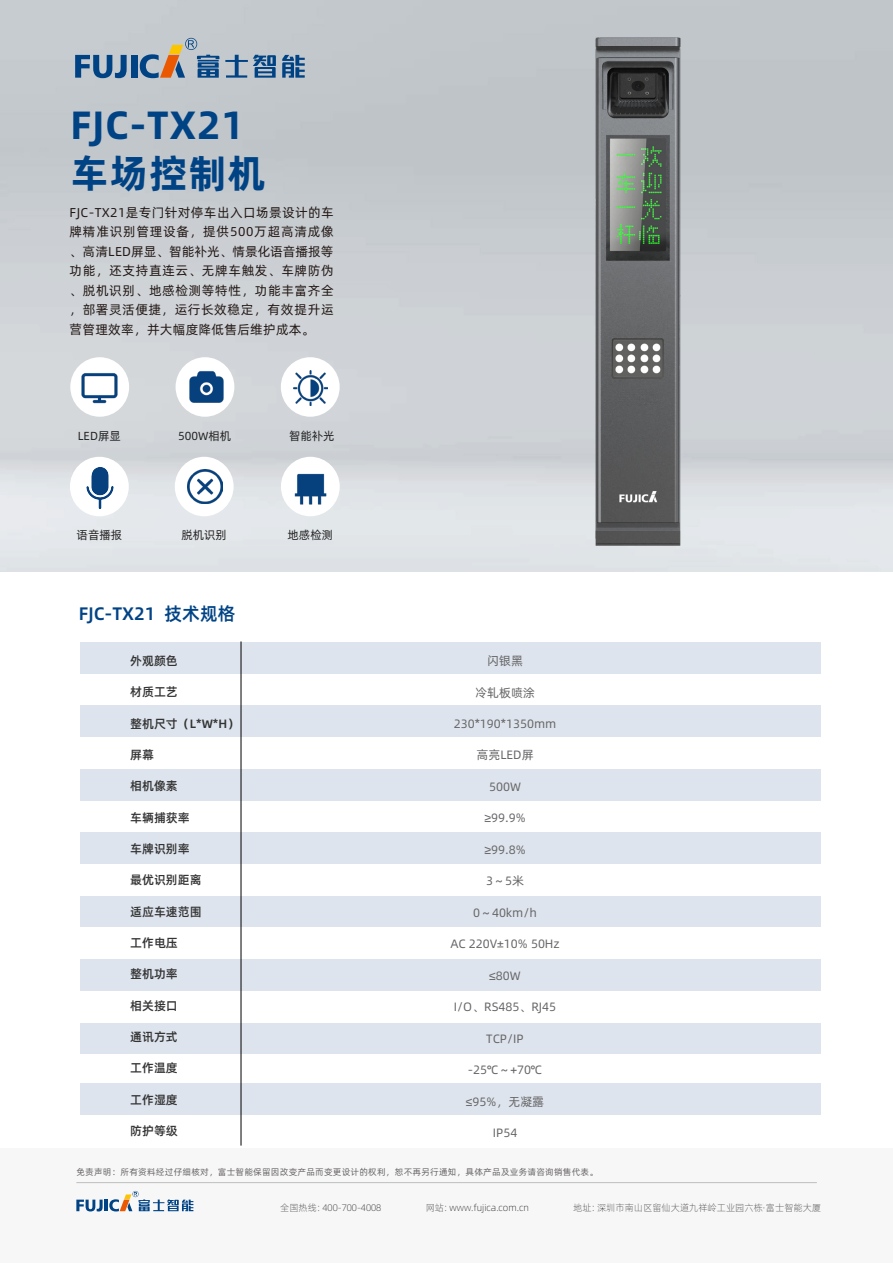
<style>
.page{position:relative;width:893px;height:1263px;background:#fff}
.page>*{position:absolute;margin:0;border:0;box-sizing:border-box;transform-origin:0 0}
.t1{font:39.45px/48px "Alibaba Pu Hui Ti B";letter-spacing:.02em;color:#004385}
.t2{font:18.15px "Alibaba Pu Hui Ti M";color:#004385}
.t3{font:12.9px/19.5px "Alibaba Pu Hui Ti R";letter-spacing:.04em;color:#231815;text-align:justify}
.t4{font:12.15px "Alibaba Pu Hui Ti R";color:#666}
.t5{font:12.15px "Alibaba Pu Hui Ti M";color:#333}
.t6{font:11.7px "Alibaba Pu Hui Ti R";color:#232323}
.t7{font:9.45px "Alibaba Pu Hui Ti L";color:#3e3a39}
.t8{font:9.45px "Alibaba Pu Hui Ti L";color:#302c2a}
.t9{font:8.85px "Alibaba Pu Hui Ti R";letter-spacing:.025em;color:#312c2c}
.s1{color:#3e3a39}
</style>
<div class="page">
<img style="left:0;top:0;width:893px;height:571px">
<div style="left:0;top:1149px;width:893px;height:114px;background:#f7f7f7"></div>
<hr style="left:76px;top:1182px;width:741px;height:1px;background:#bebfbf">
<svg style="left:76px;top:1191px;width:117px;height:20px"></svg>
<svg style="left:75px;top:55px;width:52px;height:23px"></svg>
<div style="left:131px;top:55px;width:6px;height:23px;background:#004385"></div>
<svg style="left:225px;top:55px;width:36px;height:23px"></svg>
<svg style="left:140px;top:38px;width:79px;height:40px"></svg>
<div style="left:176px;top:357px;width:58px;height:60px;background:#fff;border-radius:50%"></div>
<div style="left:70px;top:457px;width:59px;height:59px;background:#fff;border-radius:50%"></div>
<div style="left:70px;top:357px;width:59px;height:60px;background:#fff;border-radius:50%"></div>
<div style="left:175px;top:457px;width:59px;height:59px;background:#fff;border-radius:50%"></div>
<img style="left:189px;top:371px;width:35px;height:32px">
<img style="left:78px;top:366px;width:44px;height:44px">
<img style="left:75px;top:464px;width:49px;height:49px">
<img style="left:188px;top:469px;width:34px;height:35px">
<img style="left:261px;top:26px;width:632px;height:531px">
<div style="left:80px;top:1083px;width:741px;height:32px;background:#dee4ee"></div>
<div style="left:80px;top:1022px;width:741px;height:32px;background:#dee4ee"></div>
<div style="left:80px;top:959px;width:741px;height:32px;background:#dee4ee"></div>
<div style="left:80px;top:895px;width:741px;height:32px;background:#dee4ee"></div>
<div style="left:80px;top:832px;width:741px;height:32px;background:#dee4ee"></div>
<div style="left:80px;top:769px;width:741px;height:31px;background:#dee4ee"></div>
<div style="left:80px;top:705px;width:741px;height:32px;background:#dee4ee"></div>
<div style="left:80px;top:642px;width:741px;height:31px;background:#dee4ee"></div>
<hr style="left:241px;top:642px;width:1px;height:503px;background:#000">
<h1 class="t1" style="left:71px;top:99px;width:197px">FJC-TX21车场控制机</h1>
<p class="t3" style="left:70px;top:202px;width:266px">FJC-TX21是专门针对停车出入口场景设计的车牌精准识别管理设备，提供500万超高清成像、高清LED屏显、智能补光、情景化语音播报等功能，还支持直连云、无牌车触发、车牌防伪、脱机识别、地感检测等特性，功能丰富齐全，部署灵活便捷，运行长效稳定，有效提升运营管理效率，并大幅度降低售后维护成本。</p>
<p class="t6" style="left:78px;top:427px;width:45px">LED屏显</p>
<p class="t6" style="left:77px;top:526px;width:47px">语音播报</p>
<p class="t6" style="left:178px;top:427px;width:55px">500W相机</p>
<p class="t6" style="left:289px;top:427px;width:47px">智能补光</p>
<p class="t6" style="left:181px;top:526px;width:47px">脱机识别</p>
<p class="t6" style="left:288px;top:526px;width:47px">地感检测</p>
<h2 class="t2" style="left:79px;top:599px;width:158px">FJC-TX21 技术规格</h2>
<p class="t5" style="left:130px;top:651px;width:49px">外观颜色</p>
<p class="t5" style="left:130px;top:683px;width:49px">材质工艺</p>
<p class="t5" style="left:130px;top:714px;width:111px">整机尺寸（L*W*H）</p>
<p class="t5" style="left:130px;top:745px;width:25px">屏幕</p>
<p class="t5" style="left:130px;top:776px;width:49px">相机像素</p>
<p class="t5" style="left:130px;top:808px;width:61px">车辆捕获率</p>
<p class="t5" style="left:130px;top:839px;width:61px">车牌识别率</p>
<p class="t5" style="left:130px;top:870px;width:73px">最优识别距离</p>
<p class="t5" style="left:130px;top:902px;width:73px">适应车速范围</p>
<p class="t5" style="left:130px;top:933px;width:49px">工作电压</p>
<p class="t5" style="left:130px;top:964px;width:49px">整机功率</p>
<p class="t5" style="left:130px;top:996px;width:49px">相关接口</p>
<p class="t5" style="left:130px;top:1027px;width:49px">通讯方式</p>
<p class="t5" style="left:130px;top:1058px;width:49px">工作温度</p>
<p class="t5" style="left:130px;top:1090px;width:49px">工作湿度</p>
<p class="t5" style="left:130px;top:1121px;width:49px">防护等级</p>
<p class="t4" style="left:487px;top:652px;width:37px">闪银黑</p>
<p class="t4" style="left:475px;top:683px;width:61px">冷轧板喷涂</p>
<p class="t4" style="left:454px;top:714px;width:104px">230*190*1350mm</p>
<p class="t4" style="left:476px;top:746px;width:59px">高亮LED屏</p>
<p class="t4" style="left:489px;top:777px;width:33px">500W</p>
<p class="t4" style="left:484px;top:809px;width:43px">≥99.9%</p>
<p class="t4" style="left:484px;top:840px;width:43px">≥99.8%</p>
<p class="t4" style="left:486px;top:872px;width:39px">3～5米</p>
<p class="t4" style="left:473px;top:903px;width:65px">0～40km/h</p>
<p class="t4" style="left:450px;top:935px;width:111px">AC 220V±10% 50Hz</p>
<p class="t4" style="left:489px;top:966px;width:33px">≤80W</p>
<p class="t4" style="left:454px;top:998px;width:104px">I/O、RS485、RJ45</p>
<p class="t4" style="left:486px;top:1029px;width:39px">TCP/IP</p>
<p class="t4" style="left:468px;top:1061px;width:76px">-25℃～+70℃</p>
<p class="t4" style="left:466px;top:1092px;width:80px">≤95%，无凝露</p>
<p class="t4" style="left:493px;top:1124px;width:26px">IP54</p>
<p class="t9" style="left:76px;top:1165px;width:523px">免责声明：所有资料经过仔细核对，富士智能保留因改变产品而变更设计的权利，恕不再另行通知，具体产品及业务请咨询销售代表。</p>
<p class="t7" style="left:280px;top:1200px;width:103px">全国热线: 400-700-4008</p>
<p class="t8" style="left:426px;top:1200px;width:105px"><span class="s1">网站:</span> w<span class="s1">ww.</span>fujica.com.cn</p>
<p class="t7" style="left:573px;top:1200px;width:249px">地址: 深圳市南山区留仙大道九祥岭工业园六栋·富士智能大厦</p>
</div>
